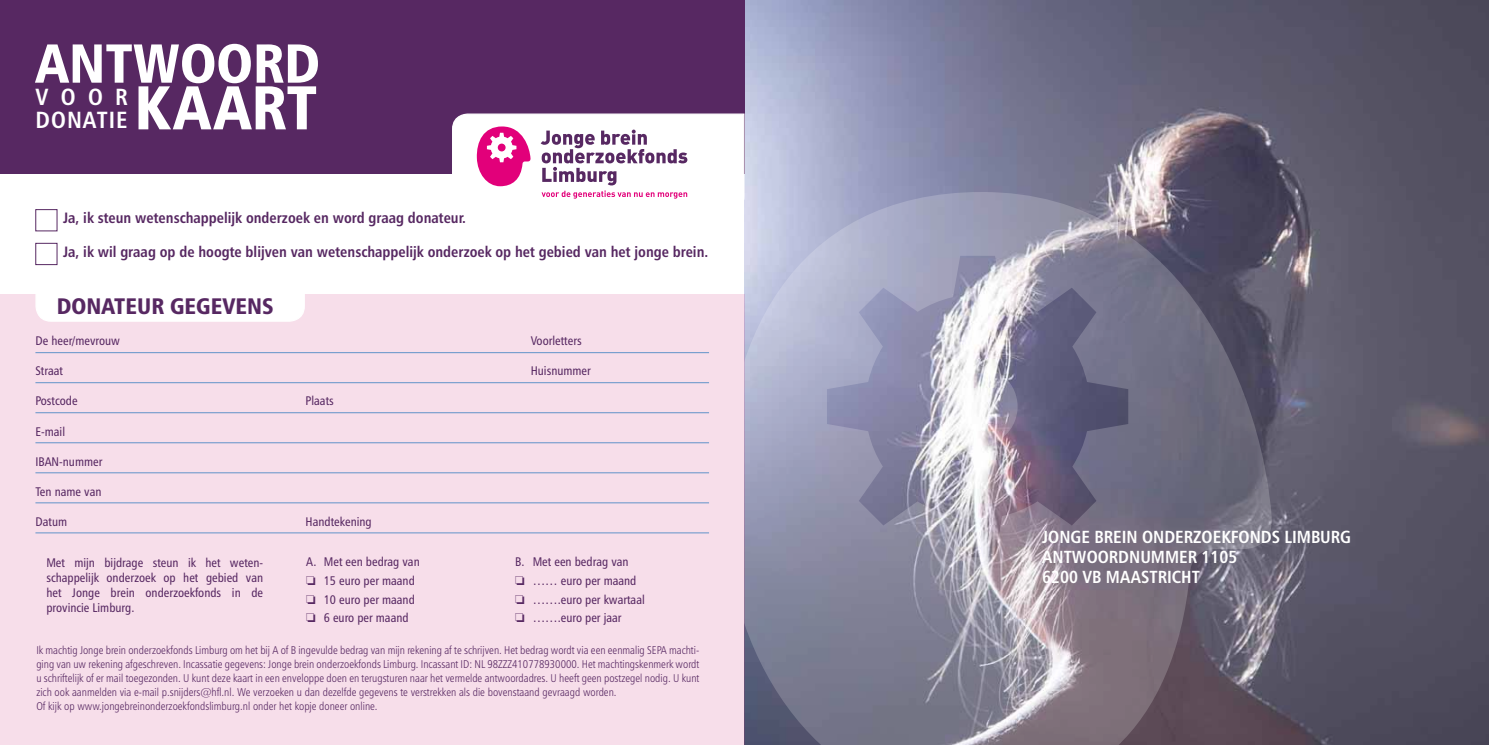
<style>
.page{position:relative;width:1489px;height:745px;background:#fff}
.page>*{position:absolute;margin:0;border:0;box-sizing:border-box;transform-origin:0 0}
.t1{font:61.88px "Humanist 777 BT Black Condensed B";letter-spacing:.025em;color:#fff}
.t2{font:55px "Humanist 777 BT Black Condensed B";color:#fff}
.t3{font:23.38px/23.4px "Humanist 777 BT Bold Condensed B";letter-spacing:.045em;color:#fff}
.t4{font:22.5px "Humanist 777 BT Black Condensed B";color:#572862}
.t5{font:17.5px/20px "Humanist 777 BT Bold Condensed B";color:#fff}
.t6{font:15px "Humanist 777 BT Bold Condensed B";color:#572862}
.t7{font:12.5px/18.8px "Humanist 777 BT Roman Condensed B";color:#572862}
.t8{font:11.25px/13.8px "Humanist 777 BT Light Condensed B";color:#572862}
</style>
<div class="page">
<img style="left:744px;top:0;width:744px;height:744px">
<svg style="left:744px;top:192px;width:528px;height:552px;background:#888599"></svg>
<svg style="left:937px;top:366px;width:80px;height:80px"></svg>
<div style="left:0;top:0;width:744px;height:174px;background:#572862"></div>
<div style="left:35px;top:243px;width:22px;height:22px;border:1px solid #572862"></div>
<div style="left:35px;top:209px;width:22px;height:22px;border:1px solid #572862"></div>
<svg style="left:452px;top:113px;width:293px;height:99px"></svg>
<div style="left:498px;top:143px;width:7px;height:8px;background:#e2007a;border-radius:50%"></div>
<div style="left:0;top:294px;width:744px;height:450px;background:#f7deea"></div>
<div style="left:36px;top:277px;width:268px;height:44px;background:#fff;border-radius:15px"></div>
<div style="left:35px;top:276px;width:270px;height:45px;border:1px solid #fff;border-radius:15px"></div>
<hr style="left:35px;top:352px;width:674px;height:1px;background:#6193c9">
<hr style="left:35px;top:382px;width:674px;height:1px;background:#6193c9">
<hr style="left:35px;top:412px;width:674px;height:1px;background:#6193c9">
<hr style="left:35px;top:442px;width:674px;height:1px;background:#6193c9">
<hr style="left:35px;top:472px;width:674px;height:1px;background:#6193c9">
<hr style="left:35px;top:502px;width:674px;height:1px;background:#6193c9">
<hr style="left:35px;top:532px;width:674px;height:1px;background:#6193c9">
<h2 class="t2" style="left:35px;top:28px;width:286px">ANTWOORD</h2>
<h3 class="t3" style="left:35px;top:85px;width:94px">voor donatie</h3>
<h1 class="t1" style="left:134px;top:68px;width:184px">KAART</h1>
<h3 class="t6" style="left:63px;top:208px;width:404px">Ja, ik steun wetenschappelijk onderzoek en word graag donateur.</h3>
<h3 class="t6" style="left:63px;top:242px;width:646px">Ja, ik wil graag op de hoogte blijven van wetenschappelijk onderzoek op het gebied van het jonge brein.</h3>
<h3 class="t4" style="left:57px;top:291px;width:218px">DONATEUR GEGEVENS</h3>
<p class="t7" style="left:35px;top:331px;width:86px">De heer/mevrouw</p>
<p class="t7" style="left:530px;top:331px;width:52px">Voorletters</p>
<p class="t7" style="left:35px;top:361px;width:29px">Straat</p>
<p class="t7" style="left:530px;top:361px;width:62px">Huisnummer</p>
<p class="t7" style="left:35px;top:391px;width:44px">Postcode</p>
<p class="t7" style="left:305px;top:391px;width:30px">Plaats</p>
<p class="t7" style="left:35px;top:421px;width:31px">E-mail</p>
<p class="t7" style="left:35px;top:451px;width:68px">Iban-nummer</p>
<p class="t7" style="left:35px;top:481px;width:67px">Ten name van</p>
<p class="t7" style="left:35px;top:511px;width:33px">Datum</p>
<p class="t7" style="left:305px;top:511px;width:68px">Handtekening</p>
<p class="t7" style="left:306px;top:551px;width:115px">A. Met een bedrag van ❏ 15 euro per maand ❏ 10 euro per maand ❏ 6 euro per maand</p>
<p class="t7" style="left:515px;top:551px;width:131px">B. Met een bedrag van<br>❏ …… euro per maand ❏ …….euro per kwartaal ❏ …….euro per jaar</p>
<p class="t8" style="left:36px;top:643px;width:664px">Ik machtig Jonge brein onderzoekfonds Limburg om het bij A of B ingevulde bedrag van mijn rekening af te schrijven. Het bedrag wordt via een eenmalig SEPA machti&shy;ging van uw rekening afgeschreven. Incassatie gegevens: Jonge brein onderzoekfonds Limburg. Incassant ID: NL 98ZZZ410778930000. Het machtingskenmerk wordt u schriftelijk of er mail toegezonden. U kunt deze kaart in een enveloppe doen en terugsturen naar het vermelde antwoordadres. U heeft geen postzegel nodig. U kunt zich ook aanmelden via e-mail p.snijders@hfl.nl. We verzoeken u dan dezelfde gegevens te verstrekken als die bovenstaand gevraagd worden.<br>Of kijk op www.jongebreinonderzoekfondslimburg.nl onder het kopje doneer online.</p>
<p class="t7" style="left:46px;top:554px;width:218px;line-height:15px;text-align:justify">Met mijn bijdrage steun ik het weten&shy;schappelijk onderzoek op het gebied van het Jonge brein onderzoekfonds in de provincie Limburg.</p>
<h3 class="t5" style="left:1042px;top:526px;width:310px">jonge brein onderzoekfonds Limburg<br>Antwoordnummer 1105<br>6200 VB Maastricht</h3>
</div>
